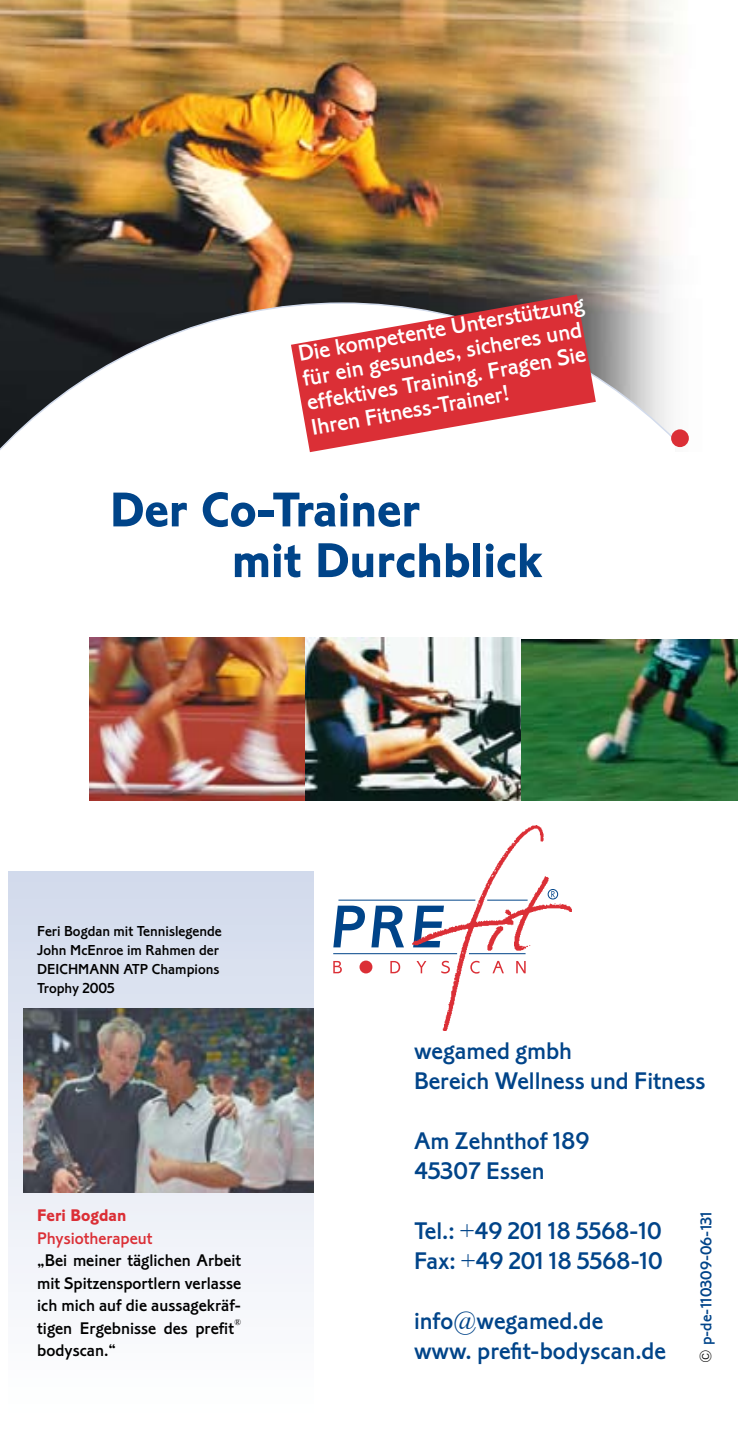
<style>
.page{position:relative;width:738px;height:1453px;background:#fff}
.page>*{position:absolute;margin:0;border:0;box-sizing:border-box;transform-origin:0 0}
.t1{font:50.75px/50.8px "Corinthian Bold Plain";color:#004489}
.t2{font:25px/30px "Corinthian Medium Plain";color:#004489}
.t3{font:23.5px/25px "Corinthian Medium Plain";color:#fff}
.t4{font:17.5px/22.5px "Corinthian Medium Plain";color:#000;text-align:justify}
.t5{font:17.5px "Corinthian Medium Plain";color:#db2f36}
.t6{font:17.5px "Corinthian Bold Plain";color:#db2f36}
.t7{font:16.25px "Corinthian Medium Plain";color:#004489}
.t8{font:15px/18.8px "Corinthian Medium Plain";color:#000}
.t9{font:8.75px "Times New Roman";color:#000}
.s1{font-family:"Times New Roman"}
.s2{font-family:"Futura BT";font-weight:300;color:#000}
</style>
<div class="page">
<img style="left:0;top:0;width:689px;height:448px">
<svg style="left:0;top:302px;width:673px;height:151px"></svg>
<div style="left:670px;top:429px;width:18px;height:18px;background:#db2f36;border-radius:50%"></div>
<div style="left:359px;top:960px;width:13px;height:13px;background:#db2f36;border-radius:50%"></div>
<svg style="left:333px;top:906px;width:32px;height:41px"></svg>
<svg style="left:371px;top:906px;width:32px;height:41px"></svg>
<svg style="left:333px;top:961px;width:8px;height:12px"></svg>
<svg style="left:390px;top:961px;width:10px;height:12px"></svg>
<hr style="left:338px;top:900px;width:137px;height:1px;background:#004489">
<hr style="left:333px;top:953px;width:124px;height:1px;background:#004489">
<img style="left:412px;top:826px;width:160px;height:204px">
<img style="left:89px;top:638px;width:432px;height:162px">
<img style="left:521px;top:640px;width:216px;height:160px">
<svg style="left:291px;top:294px;width:304px;height:158px;fill:#db2f36"></svg>
<div style="left:9px;top:872px;width:304px;height:545px;background:linear-gradient(to bottom,#d1daec,#fefefe)"></div>
<img style="left:23px;top:1008px;width:291px;height:184px">
<p class="t3" style="left:296px;top:341px;width:291px;rotate:-10deg">Die kompetente Unterstützung für ein gesundes, sicheres und effektives Training. Fragen Sie<br>Ihren Fitness-Trainer!</p>
<h1 class="t1" style="left:231px;top:485px;width:311px;text-indent:-122px">Der Co-Trainer<br>mit Durchblick</h1>
<p class="t8" style="left:37px;top:922px;width:186px">Feri Bogdan mit Tennislegende<br>John McEnroe im Rahmen der<br>DEICHMANN ATP Champions<br>Trophy 2005</p>
<p class="t6" style="left:37px;top:1205px;width:90px">Feri Bogdan</p>
<p class="t5" style="left:37px;top:1228px;width:117px">Physiotherapeut</p>
<p class="t4" style="left:37px;top:1249px;width:205px">„Bei meiner täglichen Arbeit mit Spitzensportlern verlasse ich mich auf die aussagekräf&shy;tigen Ergebnisse des prefit</p>
<p class="t9" style="left:234px;top:1316px;width:8px">®</p>
<p class="t4" style="left:37px;top:1339px;width:80px">bodyscan.“</p>
<p class="t2" style="left:414px;top:1035px;width:293px">wegamed gmbh<br>Bereich Wellness und Fitness</p>
<p class="t2" style="left:414px;top:1125px;width:177px">Am Zehnthof 189<br>45307 Essen</p>
<p class="t2" style="left:414px;top:1215px;width:250px">Tel.: <span class="s1">+</span>49 201 18 5568-10<br>Fax: <span class="s1">+</span>49 201 18 5568-10</p>
<p class="t2" style="left:414px;top:1305px;width:253px">info<span class="s1">@</span>wegamed.de www. prefit-bodyscan.de</p>
<p class="t7" style="left:696px;top:1362px;width:153px;rotate:-90deg"><span class="s2">©</span> p-de-110309-06-131</p>
</div>
